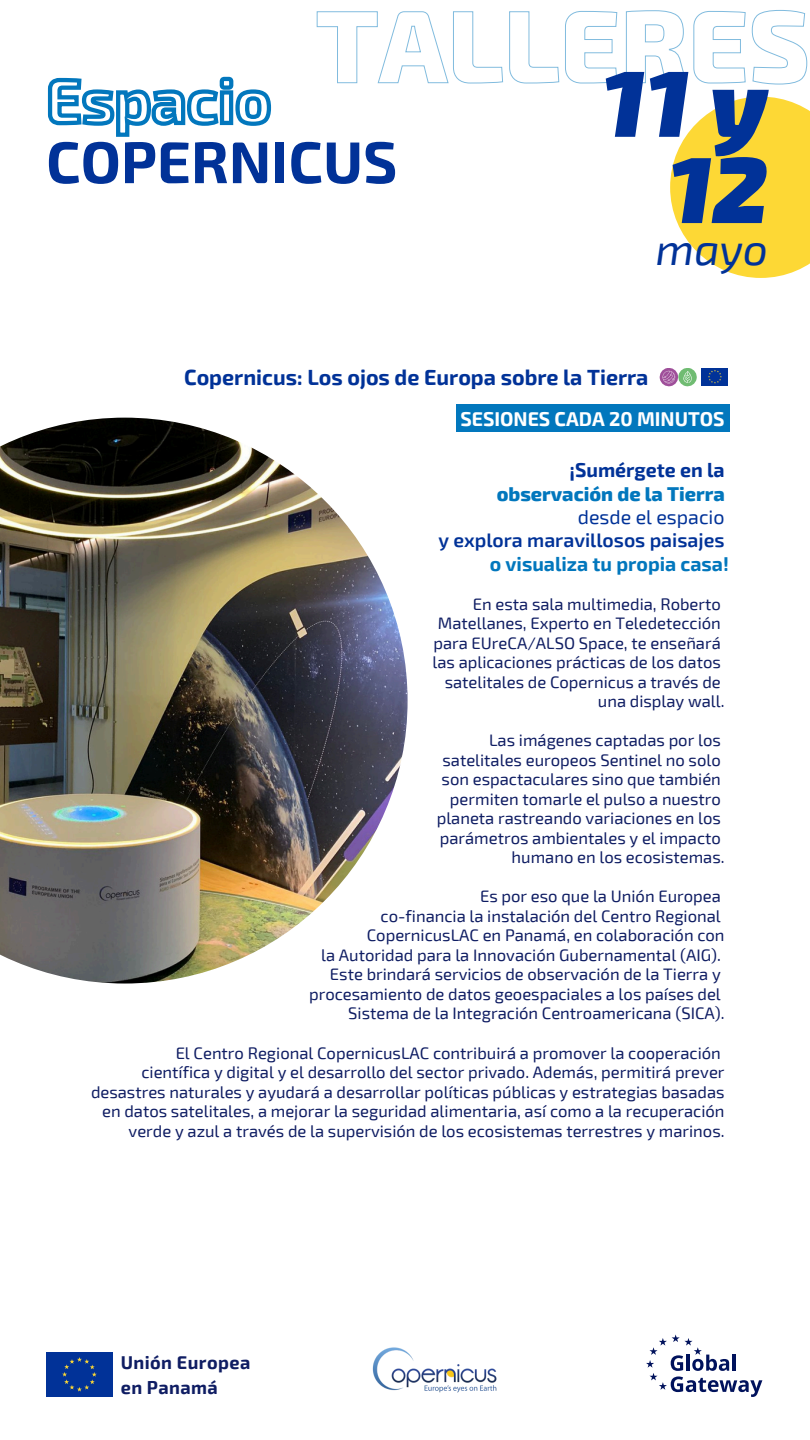
<style>
.page{position:relative;width:810px;height:1440px;background:#fff}
.page>*{position:absolute;margin:0;border:0;box-sizing:border-box;transform-origin:0 0}
.t1{font:italic 900 94px/86.2px "Exo 2";color:#013298;text-align:right}
.t2{font:700 58.9px "Exo 2";color:#013298}
.t3{font:italic 44px "Exo 2";color:#013298}
.t4{font:700 21.5px "Exo 2";color:#013298}
.t5{font:600 19.6px "Exo 2";color:#013298}
.t6{font:700 19.6px "Exo 2";color:#0277bd}
.t7{font:700 19.6px "Exo 2";color:#fff}
.t8{font:800 19.6px "Exo 2";color:#0277bd}
.t9{font:700 19.6px "Exo 2";color:#013298}
.t10{font:19.6px "Exo 2";color:#013298}
.t11{font:700 18.1px/25.4px "Exo 2";letter-spacing:.025em;color:#0f1d63}
.t12{font:16.6px/19.5px "Exo 2";color:#0f1d63;text-align:right}
</style>
<div class="page">
<svg style="left:316px;top:10px;width:492px;height:75px"></svg>
<svg style="left:47px;top:76px;width:225px;height:61px"></svg>
<svg style="left:670px;top:97px;width:140px;height:181px"></svg>
<div style="left:46px;top:1352px;width:67px;height:45px;background:#013298"></div>
<svg style="left:62px;top:1357px;width:35px;height:34px"></svg>
<svg style="left:646px;top:1334px;width:116px;height:63px"></svg>
<img style="left:0;top:418px;width:408px;height:566px">
<svg style="left:660px;top:368px;width:37px;height:18px"></svg>
<div style="left:702px;top:368px;width:26px;height:18px;background:#013298"></div>
<svg style="left:708px;top:370px;width:14px;height:14px"></svg>
<div style="left:456px;top:404px;width:273px;height:28px;background:#0277bd"></div>
<img style="left:372px;top:1347px;width:125px;height:46px">
<h1 class="t2" style="left:46px;top:124px;width:353px">COPERNICUS</h1>
<h4 class="t1" style="left:602px;top:54px;width:168px">11y<br>12</h4>
<h4 class="t3" style="left:656px;top:221px;width:114px">mayo</h4>
<h6 class="t4" style="left:184px;top:363px;width:466px">Copernicus: Los ojos de Europa sobre la Tierra</h6>
<p class="t7" style="left:460px;top:406px;width:266px">SESIONES CADA 20 MINUTOS</p>
<p class="t9" style="left:570px;top:457px;width:157px">¡Sumérgete en la</p>
<p class="t8" style="left:497px;top:481px;width:230px">observación de la Tierra</p>
<p class="t10" style="left:578px;top:504px;width:148px">desde el espacio</p>
<p class="t5" style="left:438px;top:527px;width:288px">y explora maravillosos paisajes</p>
<p class="t6" style="left:490px;top:551px;width:241px">o visualiza tu propia casa!</p>
<h5 class="t12" style="left:473px;top:593px;width:250px">En esta sala multimedia, Roberto</h5>
<p class="t12" style="left:438px;top:613px;width:284px">Matellanes, Experto en Teledetección</p>
<p class="t12" style="left:433px;top:632px;width:289px">para EUreCA/ALSO Space, te enseñará</p>
<p class="t12" style="left:432px;top:652px;width:290px">las aplicaciones prácticas de los datos</p>
<p class="t12" style="left:445px;top:671px;width:278px">satelitales de Copernicus a través de</p>
<p class="t12" style="left:598px;top:691px;width:128px">una display wall.</p>
<p class="t12" style="left:489px;top:730px;width:233px">Las imágenes captadas por los</p>
<p class="t12" style="left:442px;top:749px;width:280px">satelitales europeos Sentinel no solo</p>
<p class="t12" style="left:442px;top:769px;width:281px">son espactaculares sino que también</p>
<p class="t12" style="left:450px;top:788px;width:272px">permiten tomarle el pulso a nuestro</p>
<p class="t12" style="left:437px;top:808px;width:286px">planeta rastreando variaciones en los</p>
<p class="t12" style="left:440px;top:827px;width:283px">parámetros ambientales y el impacto</p>
<p class="t12" style="left:512px;top:847px;width:214px">humano en los ecosistemas.</p>
<p class="t12" style="left:480px;top:886px;width:242px">Es por eso que la Unión Europea</p>
<p class="t12" style="left:381px;top:905px;width:342px">co-financia la instalación del Centro Regional</p>
<p class="t12" style="left:367px;top:925px;width:359px">CopernicusLAC en Panamá, en colaboración con</p>
<p class="t12" style="left:321px;top:944px;width:401px">la Autoridad para la Innovación Gubernamental (AIG).</p>
<p class="t12" style="left:330px;top:964px;width:392px">Este brindará servicios de observación de la Tierra y</p>
<p class="t12" style="left:309px;top:983px;width:413px">procesamiento de datos geoespaciales a los países del</p>
<p class="t12" style="left:348px;top:1003px;width:378px">Sistema de la Integración Centroamericana (SICA).</p>
<p class="t12" style="left:176px;top:1043px;width:547px">El Centro Regional CopernicusLAC contribuirá a promover la cooperación</p>
<p class="t12" style="left:91px;top:1062px;width:635px">científica y digital y el desarrollo del sector privado. Además, permitirá prever desastres naturales y ayudará a desarrollar políticas públicas y estrategias basadas en datos satelitales, a mejorar la seguridad alimentaria, así como a la recuperación verde y azul a través de la supervisión de los ecosistemas terrestres y marinos.</p>
<h3 class="t11" style="left:121px;top:1349px;width:131px">Unión Europea en Panamá</h3>
</div>
